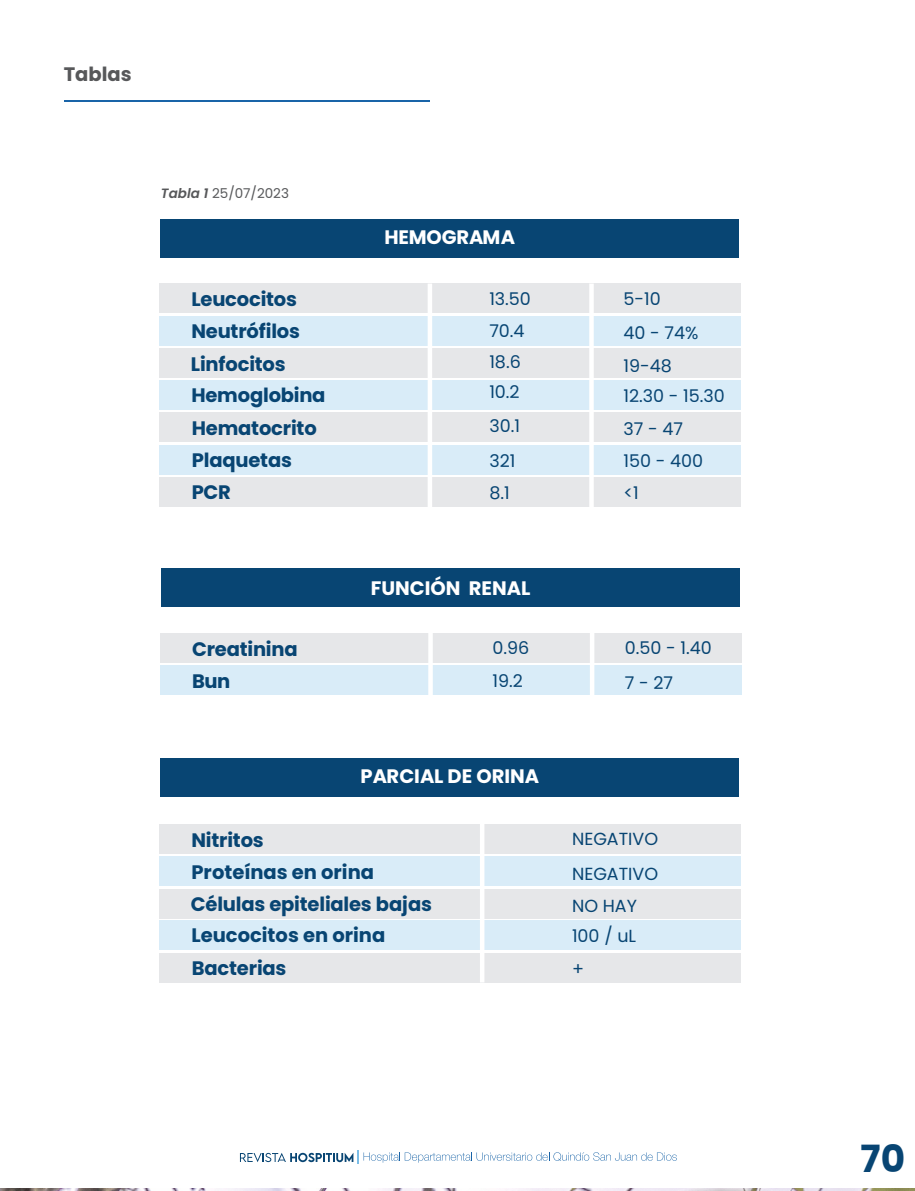
<style>
.page{position:relative;width:915px;height:1191px;background:#fff}
.page>*{position:absolute;margin:0;border:0;box-sizing:border-box;transform-origin:0 0}
.t1{font:700 37.5px "Poppins";color:#084573}
.t2{font:700 19.5px/32.1px "Poppins";letter-spacing:-.01em;color:#084573}
.t3{font:700 19.5px "Poppins";color:#fff}
.t4{font:700 19.5px "Poppins";color:#57585a}
.t5{font:17.55px/32.4px "Poppins";color:#084573}
.t6{font:13.5px "Poppins";color:#57585a}
.s1{font-weight:600;font-style:italic}
</style>
<div class="page">
<svg style="left:240px;top:1150px;width:436px;height:14px"></svg>
<hr style="left:64px;top:100px;width:365px;height:2px;background:#1964a8">
<div style="left:161px;top:219px;width:577px;height:39px;background:#084573"></div>
<div style="left:159px;top:283px;width:581px;height:30px;background:#e6e7e9"></div>
<div style="left:159px;top:348px;width:581px;height:30px;background:#e6e7e9"></div>
<div style="left:159px;top:316px;width:581px;height:29px;background:#d9ecf8"></div>
<div style="left:159px;top:413px;width:581px;height:29px;background:#e6e7e9"></div>
<div style="left:159px;top:477px;width:581px;height:30px;background:#e6e7e9"></div>
<div style="left:159px;top:380px;width:581px;height:30px;background:#d9ecf8"></div>
<div style="left:159px;top:445px;width:581px;height:30px;background:#d9ecf8"></div>
<hr style="left:589px;top:283px;width:4px;height:224px;background:#fff">
<div style="left:427px;top:283px;width:5px;height:224px;background:#fff"></div>
<div style="left:161px;top:758px;width:577px;height:38px;background:#084573"></div>
<div style="left:159px;top:823px;width:581px;height:30px;background:#e6e7e9"></div>
<div style="left:159px;top:888px;width:581px;height:30px;background:#e6e7e9"></div>
<div style="left:159px;top:856px;width:581px;height:30px;background:#d9ecf8"></div>
<div style="left:159px;top:953px;width:581px;height:29px;background:#e6e7e9"></div>
<div style="left:159px;top:920px;width:581px;height:30px;background:#d9ecf8"></div>
<hr style="left:480px;top:823px;width:4px;height:159px;background:#fff">
<div style="left:162px;top:569px;width:577px;height:38px;background:#084573"></div>
<div style="left:160px;top:633px;width:580px;height:29px;background:#e6e7e9"></div>
<div style="left:160px;top:665px;width:580px;height:30px;background:#d9ecf8"></div>
<div style="left:589px;top:633px;width:5px;height:62px;background:#fff"></div>
<hr style="left:428px;top:633px;width:4px;height:62px;background:#fff">
<img style="left:0;top:1188px;width:914px;height:3px">
<p class="t4" style="left:64px;top:62px;width:69px">Tablas</p>
<p class="t6" style="left:161px;top:185px;width:130px"><span class="s1">Tabla 1</span> 25/07/2023</p>
<p class="t2" style="left:191px;top:284px;width:136px">Leucocitos<br>Neutrófilos<br>Linfocitos<br>Hemoglobina<br>Hematocrito<br>Plaquetas<br>PCR</p>
<p class="t2" style="left:192px;top:633px;width:107px">Creatinina<br>Bun</p>
<p class="t3" style="left:384px;top:226px;width:132px">HEMOGRAMA</p>
<p class="t5" style="left:489px;top:283px;width:43px">13.50</p>
<p class="t5" style="left:623px;top:283px;width:39px">5-10</p>
<p class="t5" style="left:489px;top:316px;width:37px;line-height:30.5px">70.4<br>18.6<br>10.2</p>
<p class="t5" style="left:489px;top:410px;width:32px">30.1</p>
<p class="t5" style="left:489px;top:446px;width:27px;line-height:31.3px">321<br>8.1</p>
<p class="t3" style="left:371px;top:577px;width:161px">FUNCIÓN RENAL</p>
<p class="t5" style="left:623px;top:317px;width:76px">40 - 74%<br>19-48</p>
<p class="t5" style="left:623px;top:380px;width:103px">12.30 - 15.30<br>37 - 47<br>150 - 400<br>&lt;1</p>
<p class="t5" style="left:492px;top:632px;width:38px">0.96</p>
<p class="t5" style="left:624px;top:632px;width:88px">0.50 - 1.40</p>
<p class="t5" style="left:492px;top:664px;width:32px">19.2</p>
<p class="t5" style="left:624px;top:666px;width:50px">7 - 27</p>
<p class="t3" style="left:360px;top:764px;width:180px">PARCIAL DE ORINA</p>
<p class="t2" style="left:191px;top:824px;width:242px">Nitritos<br>Proteínas en orina<br>Células epiteliales bajas<br>Leucocitos en orina<br>Bacterias</p>
<p class="t5" style="left:572px;top:823px;width:88px">NEGATIVO</p>
<p class="t5" style="left:572px;top:857px;width:88px">NEGATIVO<br>NO HAY</p>
<p class="t5" style="left:572px;top:920px;width:66px">100 / uL +</p>
<h1 class="t1" style="left:860px;top:1136px;width:46px">70</h1>
</div>
